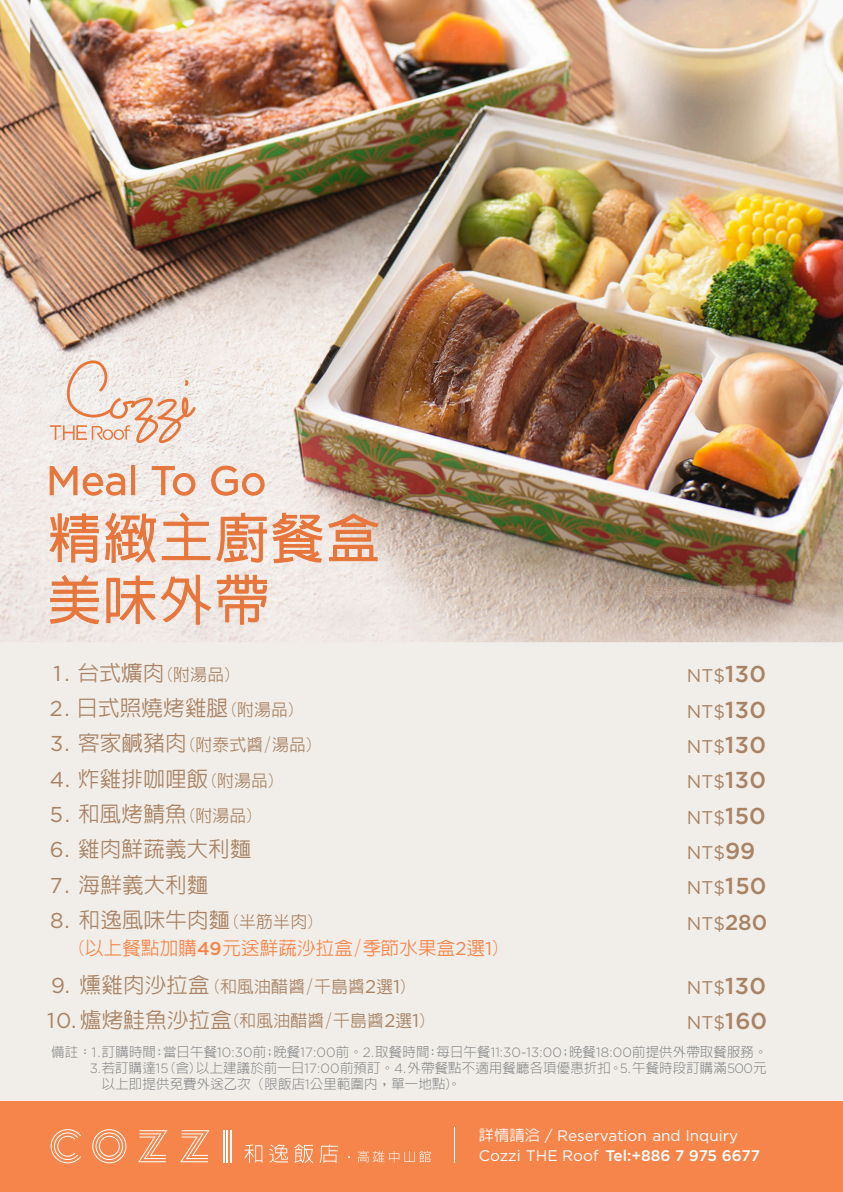
<style>
.page{position:relative;width:843px;height:1192px;background:#f1eee9}
.page>*{position:absolute;margin:0;border:0;box-sizing:border-box;transform-origin:0 0}
.t1{font:500 21.5px "AR Hei B5";letter-spacing:.01em;color:#a88365}
.t2{font:21.5px "Gotham";color:#a88365}
.t3{font:500 18.5px "AR Hei B5";letter-spacing:.01em;color:#f5854a}
.t4{font:18.4px/35.3px "Gotham";color:#a88365}
.t5{font:500 16.9px/34.7px "AR Hei B5";letter-spacing:.01em;color:#a88365}
.t6{font:15.3px/19.7px "Gotham";color:#fff}
.t7{font:300 13.4px "AR Hei B5";letter-spacing:.01em;color:#808285}
.t8{font:300 11.3px "AR Hei B5";color:#a88365}
.s1{font-size:21.5px}
.s2{font-family:"Gotham";font-weight:400}
.s3{font-size:16.9px}
.s4{font-family:"Gotham"}
.s5{font-weight:500;font-size:23px}
.s6{font-weight:500;font-size:21.5px}
.s7{font-family:"Gotham";font-weight:400;font-size:18.4px}
.s8{font-family:"AR Hei B5";font-weight:500}
.s9{font-weight:500}
</style>
<div class="page">
<img style="left:0;top:0;width:843px;height:642px">
<div style="left:0;top:1101px;width:843px;height:91px;background:#f5854a"></div>
<hr style="left:454px;top:1127px;width:1px;height:36px;background:#fff">
<svg style="left:244px;top:1144px;width:18px;height:19px"></svg>
<svg style="left:269px;top:1144px;width:19px;height:18px"></svg>
<svg style="left:294px;top:1144px;width:19px;height:19px"></svg>
<svg style="left:319px;top:1144px;width:19px;height:19px"></svg>
<svg style="left:358px;top:1150px;width:73px;height:12px"></svg>
<hr style="left:230px;top:1130px;width:1px;height:32px;background:#fff">
<hr style="left:227px;top:1130px;width:1px;height:32px;background:#fff">
<svg style="left:51px;top:1129px;width:30px;height:34px"></svg>
<svg style="left:180px;top:1130px;width:29px;height:32px"></svg>
<hr style="left:224px;top:1130px;width:1px;height:32px;background:#fff">
<svg style="left:92px;top:1129px;width:34px;height:34px"></svg>
<svg style="left:138px;top:1130px;width:29px;height:32px"></svg>
<svg style="left:49px;top:511px;width:330px;height:53px"></svg>
<svg style="left:49px;top:574px;width:51px;height:50px"></svg>
<svg style="left:106px;top:574px;width:161px;height:51px"></svg>
<svg style="left:49px;top:465px;width:77px;height:31px"></svg>
<hr style="left:131px;top:465px;width:4px;height:30px;background:#e6763c">
<svg style="left:151px;top:465px;width:45px;height:31px"></svg>
<svg style="left:211px;top:465px;width:54px;height:31px"></svg>
<svg style="left:50px;top:360px;width:146px;height:83px"></svg>
<img style="left:609px;top:549px;width:194px;height:83px">
<p class="t5" style="left:78px;top:657px;width:157px"><span class="s1">台式爌肉</span>(附湯品)</p>
<h1 class="t1" style="left:50px;top:697px;width:248px"><span class="s2">2.</span> 日式照燒烤雞腿<span class="s3">(附湯品)</span></h1>
<p class="t5" style="left:78px;top:727px;width:238px"><span class="s1">客家鹹豬肉</span>(附泰式醬/湯品)</p>
<h1 class="t1" style="left:50px;top:768px;width:228px"><span class="s2">4.</span> 炸雞排咖哩飯<span class="s3">(附湯品)</span></h1>
<h1 class="t1" style="left:50px;top:803px;width:207px"><span class="s2">5.</span> 和風烤鯖魚<span class="s3">(附湯品)</span></h1>
<h1 class="t1" style="left:50px;top:838px;width:203px"><span class="s2">6.</span> 雞肉鮮蔬義大利麵</h1>
<h1 class="t1" style="left:50px;top:873px;width:160px"><span class="s2">7.</span> 海鮮義大利麵</h1>
<h1 class="t1" style="left:50px;top:909px;width:267px"><span class="s2">8.</span> 和逸風味牛肉麵<span class="s3">(半筋半肉)</span></h1>
<h1 class="t2" style="left:53px;top:659px;width:18px">1.</h1>
<h1 class="t2" style="left:50px;top:730px;width:21px">3.</h1>
<h2 class="t3" style="left:76px;top:938px;width:427px">(以上餐點加購<span class="s4">49</span>元送鮮蔬沙拉盒/季節水果盒<span class="s2">2</span>選<span class="s2">1</span>)</h2>
<p class="t8" style="left:644px;top:585px;width:125px">餐點配菜依季節調整變換</p>
<h3 class="t4" style="left:687px;top:658px;width:82px">NT$<span class="s5">130<br></span>NT$<span class="s5">130<br></span>NT$<span class="s5">130<br></span>NT$<span class="s5">130<br></span>NT$<span class="s5">150<br></span>NT$<span class="s5">99<br></span>NT$<span class="s5">150<br></span>NT$<span class="s6">280</span></h3>
<h1 class="t1" style="left:80px;top:974px;width:132px">燻雞肉沙拉盒</h1>
<h1 class="t1" style="left:47px;top:1009px;width:186px"><span class="s2">10.</span> 爐烤鮭魚沙拉盒</h1>
<h1 class="t2" style="left:51px;top:971px;width:20px">9.</h1>
<h3 class="t4" style="left:687px;top:969px;width:82px">NT$<span class="s5">130<br></span>NT$<span class="s5">160</span></h3>
<p class="t5" style="left:231px;top:969px;width:199px;text-indent:-19px">(和風油醋醬/千島醬<span class="s7">2</span>選<span class="s7">1</span>)<br>(和風油醋醬/千島醬<span class="s7">2</span>選<span class="s7">1</span>)</p>
<p class="t7" style="left:51px;top:1045px;width:718px">備註：<span class="s4">1.</span>訂購時間:當日午餐<span class="s4">10:30</span>前;晚餐<span class="s4">17:00</span>前。<span class="s4">2.</span>取餐時間:每日午餐<span class="s4">11:30-13:00</span>;晚餐<span class="s4">18:00</span>前提供外帶取餐服務。</p>
<p class="t7" style="left:90px;top:1061px;width:678px"><span class="s4">3.</span>若訂購達<span class="s4">15</span>(含)以上建議於前一日<span class="s4">17:00</span>前預訂。<span class="s4">4.</span>外帶餐點不適用餐廳各項優惠折扣。<span class="s4">5.</span>午餐時段訂購滿<span class="s4">500</span>元</p>
<p class="t7" style="left:102px;top:1077px;width:360px">以上即提供免費外送乙次（限飯店<span class="s4">1</span>公里範圍內，單一地點)。</p>
<p class="t6" style="left:479px;top:1125px;width:283px"><span class="s8">詳情請洽</span> / Reservation and Inquiry<br>Cozzi THE Roof <span class="s9">Tel:+886 7 975 6677</span></p>
</div>
